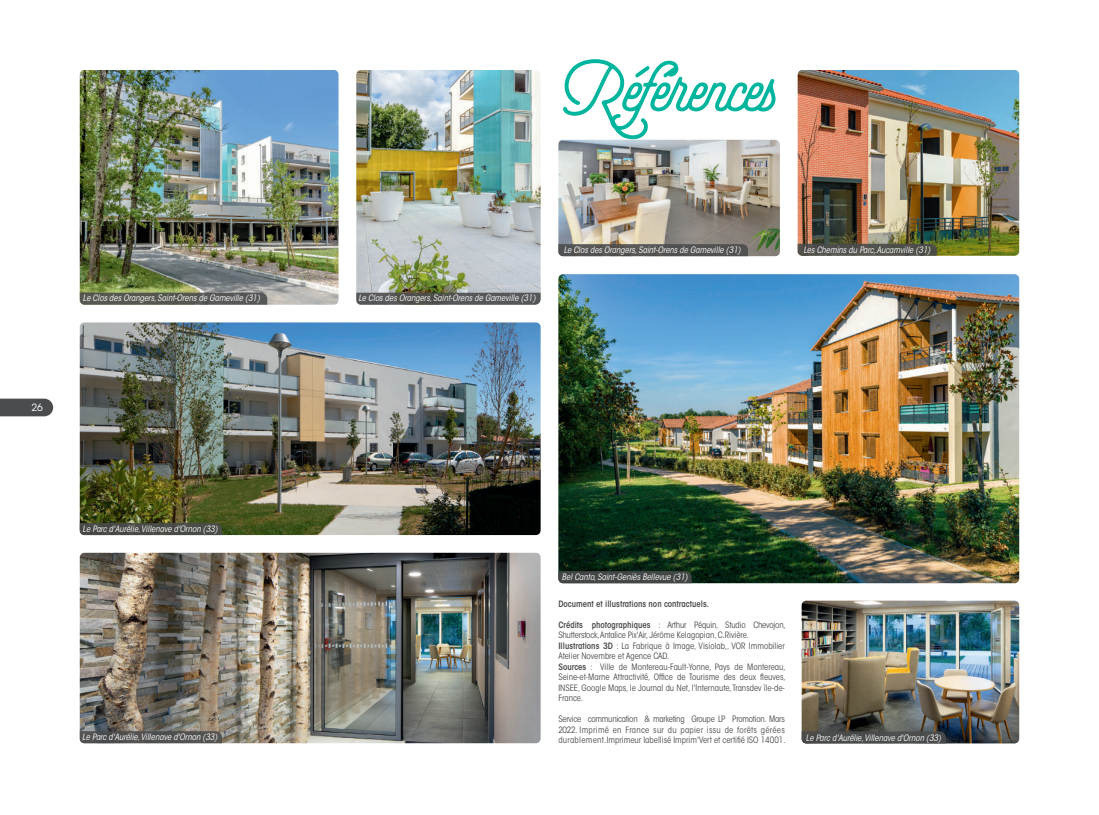
<style>
.page{position:relative;width:1099px;height:815px;background:#fff}
.page>*{position:absolute;margin:0;border:0;box-sizing:border-box;transform-origin:0 0}
.t1{font:900 72.5px "Selfie";color:#00b59d}
.t2{font:10px "ITC Avant Garde Std";color:#fff}
.t3{font:condensed 8.75px/10.5px "ITC Avant Garde Std";color:#4b4c4d}
.t4{font:italic condensed 8.75px "ITC Avant Garde Std";color:#fff}
.t5{font:600 condensed 8.75px "ITC Avant Garde Std";color:#4b4c4d}
.s1{font-weight:600}
</style>
<div class="page">
<img style="left:80px;top:70px;width:258px;height:235px">
<img style="left:558px;top:140px;width:222px;height:116px">
<img style="left:80px;top:322px;width:460px;height:213px">
<img style="left:80px;top:553px;width:460px;height:190px">
<img style="left:356px;top:70px;width:184px;height:223px">
<img style="left:797px;top:70px;width:222px;height:186px">
<img style="left:801px;top:601px;width:218px;height:142px">
<img style="left:558px;top:274px;width:461px;height:309px">
<svg style="left:80px;top:293px;width:187px;height:12px;background:#585a55"></svg>
<svg style="left:356px;top:293px;width:184px;height:12px;background:#575858"></svg>
<svg style="left:558px;top:244px;width:190px;height:12px;background:#555553"></svg>
<svg style="left:797px;top:244px;width:139px;height:12px;background:#52534e"></svg>
<div style="left:80px;top:523px;width:142px;height:12px;background:#494b46"></div>
<svg style="left:80px;top:731px;width:142px;height:12px;background:#515151"></svg>
<svg style="left:558px;top:571px;width:133px;height:12px;background:#424645"></svg>
<div style="left:801px;top:731px;width:144px;height:12px;background:#4b4c4c"></div>
<svg style="left:0;top:399px;width:53px;height:17px"></svg>
<h1 class="t1" style="left:555px;top:43px;width:226px">Références</h1>
<p class="t2" style="left:31px;top:401px;width:13px">26</p>
<p class="t4" style="left:83px;top:293px;width:179px">Le Clos des Orangers, Saint-Orens de Gameville (31)</p>
<p class="t4" style="left:358px;top:293px;width:179px">Le Clos des Orangers, Saint-Orens de Gameville (31)</p>
<p class="t4" style="left:563px;top:245px;width:179px">Le Clos des Orangers, Saint-Orens de Gameville (31)</p>
<p class="t4" style="left:803px;top:244px;width:128px">Les Chemins du Parc, Aucamville (31)</p>
<p class="t4" style="left:83px;top:523px;width:137px">Le Parc d'Aurélie, Villenave d'Ornon (33)</p>
<p class="t4" style="left:82px;top:732px;width:137px">Le Parc d'Aurélie, Villenave d'Ornon (33)</p>
<p class="t4" style="left:562px;top:572px;width:127px">Bel Canto, Saint-Geniès Bellevue (31)</p>
<p class="t5" style="left:558px;top:598px;width:152px">Document et illustrations non contractuels.</p>
<p class="t3" style="left:558px;top:619px;width:229px"><span class="s1">Crédits photographiques</span> : Arthur Péquin, Studio Chevojon, Shutterstock, Antalice Pix'Air, Jérôme Kelagopian, C.Rivière.<br><span class="s1">Illustrations 3D</span> : La Fabrique à Image, Visiolab,, VOR Immobilier Atelier Novembre et Agence CAD.<br><span class="s1">Sources</span> : Ville de Montereau-Fault-Yonne, Pays de Montereau, Seine-et-Marne Attractivité, Office de Tourisme des deux fleuves, INSEE, Google Maps, le Journal du Net, l'Internaute, Transdev île-de-France.</p>
<p class="t3" style="left:558px;top:714px;width:229px;text-align:justify">Service communication &amp; marketing Groupe LP Promotion. Mars 2022. Imprimé en France sur du papier issu de forêts gérées durablement.Imprimeur labellisé Imprim'Vert et certifié ISO 14001.</p>
<p class="t4" style="left:805px;top:732px;width:137px">Le Parc d'Aurélie, Villenave d'Ornon (33)</p>
</div>
